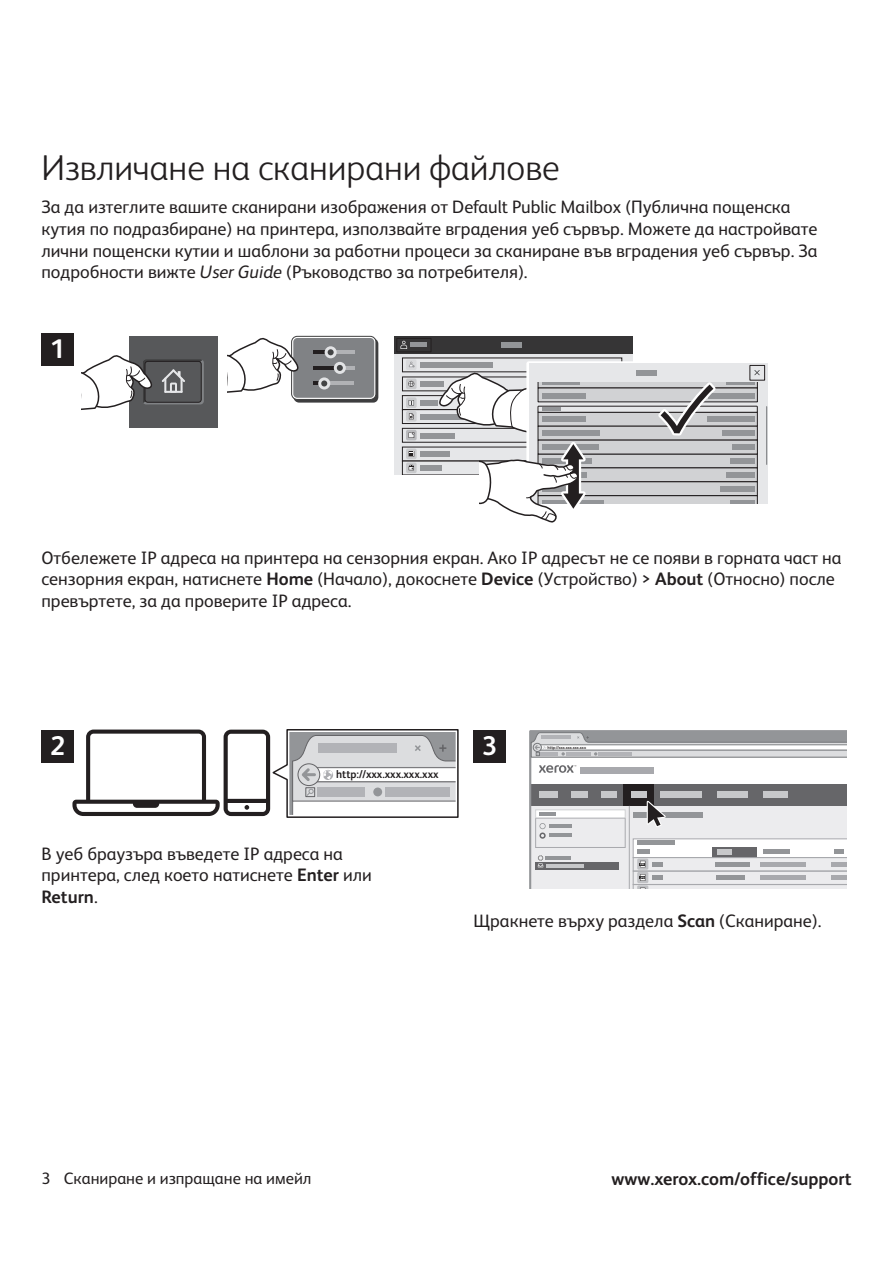
<style>
.page{position:relative;width:893px;height:1263px;background:#fff}
.page>*{position:absolute;margin:0;border:0;box-sizing:border-box;transform-origin:0 0}
.t1{font:300 36px "Xerox Sans";color:#231f20}
.t2{font:700 27px "Xerox Sans";color:#fff}
.t3{font:18px/21.6px "Xerox Sans";color:#231f20}
.t4{font:700 18px "Xerox Sans";color:#231f20}
.t5{font:16.5px "Xerox Sans";color:#231f20}
.t6{font:700 11.25px "Xerox Sans";color:#231f20;scale:.96 1}
.t7{font:700 4.2px "Xerox Sans";color:#231f20;scale:.96 1}
.s1{font-style:italic}
.s2{font-weight:700}
</style>
<div class="page">
<div style="left:293px;top:338px;width:85px;height:65px;background:#3e3e3f;border-radius:6px"></div>
<div style="left:291px;top:336px;width:85px;height:64px;border:1px solid #3e3e3f;border-radius:6px"></div>
<div style="left:293px;top:338px;width:81px;height:60px;background:#808285;border-radius:4px"></div>
<hr style="left:313px;top:351px;width:18px;height:3px;background:#231f20">
<hr style="left:331px;top:351px;width:23px;height:3px;background:#b1b2b5">
<svg style="left:325px;top:346px;width:12px;height:12px"></svg>
<svg style="left:328px;top:349px;width:6px;height:6px"></svg>
<hr style="left:313px;top:366px;width:27px;height:3px;background:#231f20">
<hr style="left:340px;top:366px;width:14px;height:3px;background:#b1b2b5">
<svg style="left:334px;top:362px;width:12px;height:12px"></svg>
<svg style="left:337px;top:365px;width:6px;height:6px"></svg>
<hr style="left:325px;top:382px;width:29px;height:3px;background:#b1b2b5">
<svg style="left:318px;top:377px;width:12px;height:12px"></svg>
<svg style="left:313px;top:380px;width:14px;height:6px"></svg>
<div style="left:129px;top:336px;width:88px;height:92px;background:#57585a"></div>
<svg style="left:81px;top:355px;width:122px;height:55px"></svg>
<svg style="left:228px;top:337px;width:72px;height:63px"></svg>
<svg style="left:394px;top:354px;width:239px;height:120px;background:#d4d5d7"></svg>
<div style="left:402px;top:377px;width:220px;height:14px;background:#e6e7e9"></div>
<div style="left:406px;top:379px;width:11px;height:10px;background:#c9cacc;border-radius:2px"></div>
<svg style="left:408px;top:381px;width:6px;height:6px"></svg>
<div style="left:420px;top:381px;width:24px;height:6px;background:#939598"></div>
<div style="left:402px;top:396px;width:220px;height:13px;background:#e6e7e9"></div>
<div style="left:402px;top:395px;width:220px;height:15px;border:1px solid #231f20"></div>
<div style="left:402px;top:358px;width:220px;height:14px;background:#e6e7e9"></div>
<div style="left:406px;top:360px;width:10px;height:10px;background:#d9dadc;border-radius:2px"></div>
<svg style="left:409px;top:362px;width:6px;height:6px"></svg>
<div style="left:420px;top:362px;width:73px;height:6px;background:#939598"></div>
<svg style="left:406px;top:397px;width:11px;height:11px"></svg>
<svg style="left:409px;top:400px;width:5px;height:5px"></svg>
<div style="left:420px;top:400px;width:18px;height:5px;background:#939598"></div>
<div style="left:402px;top:410px;width:220px;height:13px;background:#e6e7e9"></div>
<div style="left:402px;top:409px;width:220px;height:15px;border:1px solid #231f20"></div>
<svg style="left:406px;top:411px;width:11px;height:11px"></svg>
<svg style="left:409px;top:413px;width:5px;height:6px"></svg>
<div style="left:420px;top:414px;width:49px;height:5px;background:#939598"></div>
<div style="left:402px;top:447px;width:220px;height:14px;background:#e6e7e9"></div>
<div style="left:402px;top:447px;width:220px;height:14px;border:1px solid #231f20"></div>
<svg style="left:406px;top:449px;width:11px;height:10px"></svg>
<svg style="left:408px;top:451px;width:6px;height:6px"></svg>
<div style="left:420px;top:451px;width:30px;height:6px;background:#939598"></div>
<div style="left:402px;top:461px;width:220px;height:13px;background:#e6e7e9"></div>
<svg style="left:406px;top:463px;width:11px;height:10px"></svg>
<svg style="left:409px;top:465px;width:5px;height:5px"></svg>
<div style="left:420px;top:465px;width:22px;height:6px;background:#939598"></div>
<div style="left:402px;top:428px;width:220px;height:14px;background:#e6e7e9"></div>
<div style="left:402px;top:428px;width:220px;height:14px;border:1px solid #231f20"></div>
<div style="left:406px;top:430px;width:11px;height:10px;background:#babbbe;border-radius:2px"></div>
<svg style="left:408px;top:432px;width:7px;height:6px"></svg>
<div style="left:420px;top:433px;width:34px;height:5px;background:#939598"></div>
<div style="left:394px;top:336px;width:239px;height:18px;background:#363536"></div>
<div style="left:397px;top:338px;width:34px;height:14px;border:1px solid #231f20"></div>
<svg style="left:400px;top:341px;width:7px;height:8px"></svg>
<hr style="left:410px;top:343px;width:16px;height:4px;background:#939598">
<div style="left:501px;top:343px;width:21px;height:5px;background:#939598"></div>
<div style="left:526px;top:361px;width:244px;height:145px;border:4px solid #fff"></div>
<svg style="left:437px;top:364px;width:330px;height:159px"></svg>
<svg style="left:72px;top:729px;width:387px;height:89px"></svg>
<svg style="left:531px;top:732px;width:316px;height:157px"></svg>
<div style="left:41px;top:730px;width:33px;height:33px;background:#231f20"></div>
<div style="left:473px;top:730px;width:33px;height:33px;background:#231f20"></div>
<div style="left:41px;top:333px;width:33px;height:33px;background:#231f20"></div>
<h1 class="t1" style="left:41px;top:144px;width:520px">Извличане на сканирани файлове</h1>
<p class="t3" style="left:41px;top:198px;width:778px">За да изтеглите вашите сканирани изображения от Default Public Mailbox (Публична пощенска кутия по подразбиране) на принтера, използвайте вградения уеб сървър. Можете да настройвате лични пощенски кутии и шаблони за работни процеси за сканиране във вградения уеб сървър. За подробности вижте <span class="s1">User Guide</span> (Ръководство за потребителя).</p>
<h2 class="t2" style="left:50px;top:336px;width:17px">1</h2>
<p class="t3" style="left:41px;top:549px;width:802px">Отбележете IP адреса на принтера на сензорния екран. Ако IP адресът не се появи в горната част на сензорния екран, натиснете <span class="s2">Home</span> (Начало), докоснете <span class="s2">Device</span> (Устройство) &gt; <span class="s2">About</span> (Относно) после превъртете, за да проверите IP адреса.</p>
<h2 class="t2" style="left:50px;top:733px;width:17px">2</h2>
<h2 class="t2" style="left:482px;top:733px;width:17px">3</h2>
<p class="t7" style="left:548px;top:745px;width:42px">http://xxx.xxx.xxx.xxx</p>
<p class="t6" style="left:336px;top:769px;width:108px">http://xxx.xxx.xxx.xxx</p>
<p class="t3" style="left:41px;top:845px;width:332px">В уеб браузъра въведете IP адреса на принтера, след което натиснете <span class="s2">Enter</span> или<br><span class="s2">Return</span>.</p>
<p class="t3" style="left:473px;top:912px;width:349px">Щракнете върху раздела <span class="s2">Scan</span> (Сканиране).</p>
<p class="t5" style="left:41px;top:1172px;width:11px">3</p>
<p class="t4" style="left:612px;top:1171px;width:241px">www.xerox.com/office/support</p>
<p class="t5" style="left:64px;top:1172px;width:249px">Сканиране и изпращане на имейл</p>
</div>
